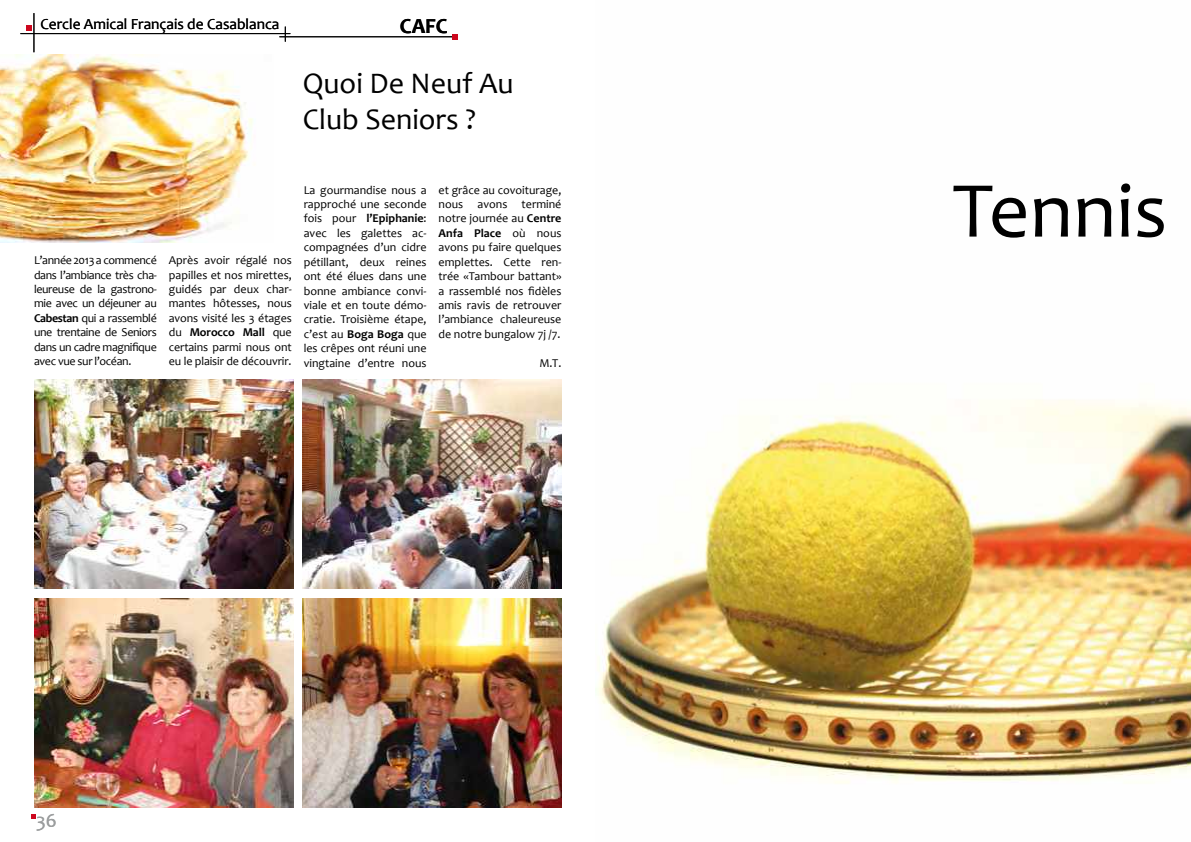
<style>
.page{position:relative;width:1191px;height:842px;background:#fff}
.page>*{position:absolute;margin:0;border:0;box-sizing:border-box;transform-origin:0 0}
.t1{font:80px "Candara";color:#000}
.t2{font:30px/36px "Candara";color:#000}
.t3{font:700 21.5px "Candara";color:#000}
.t4{font:20px "Candara";color:#9c9e9f}
.t5{font:15.4px "Candara";color:#000}
.t6{font:12px/14.4px "Candara";letter-spacing:-.005em;color:#000;text-align:justify}
.s1{font-weight:700}
</style>
<div class="page">
<img style="left:0;top:55px;width:253px;height:188px">
<svg style="left:31px;top:814px;width:5px;height:5px"></svg>
<hr style="left:20px;top:33px;width:270px;height:1px;background:#000">
<hr style="left:34px;top:13px;width:1px;height:39px;background:#000">
<svg style="left:26px;top:25px;width:6px;height:6px"></svg>
<hr style="left:279px;top:36px;width:176px;height:1px;background:#000">
<svg style="left:285px;top:27px;width:1px;height:15px"></svg>
<svg style="left:452px;top:34px;width:6px;height:6px"></svg>
<img style="left:34px;top:379px;width:259px;height:209px">
<img style="left:34px;top:599px;width:259px;height:209px">
<img style="left:302px;top:379px;width:259px;height:209px">
<img style="left:302px;top:599px;width:259px;height:209px">
<img style="left:595px;top:399px;width:596px;height:385px">
<p class="t5" style="left:40px;top:15px;width:241px">Cercle Amical Français de Casablanca</p>
<h3 class="t3" style="left:400px;top:13px;width:49px">CAFC</h3>
<h2 class="t2" style="left:303px;top:65px;width:212px">Quoi De Neuf Au<br>Club Seniors ?</h2>
<p class="t6" style="left:34px;top:253px;width:124px">L’année 2013 a commencé dans l’ambiance très cha&shy;leureuse de la gastrono&shy;mie avec un déjeuner au <span class="s1">Cabestan</span> qui a rassemblé une trentaine de Seniors dans un cadre magnifique avec vue sur l’océan.</p>
<p class="t6" style="left:169px;top:253px;width:124px">Après avoir régalé nos papilles et nos mirettes, guidés par deux char&shy;mantes hôtesses, nous avons visité les 3 étages du <span class="s1">Morocco Mall</span> que certains parmi nous ont eu le plaisir de découvrir.</p>
<p class="t6" style="left:304px;top:182px;width:124px">La gourmandise nous a rapproché une seconde fois pour <span class="s1">l’Epiphanie</span>: avec les galettes ac&shy;compagnées d’un cidre pétillant, deux reines ont été élues dans une bonne ambiance convi&shy;viale et en toute démo&shy;cratie. Troisième étape, c’est au <span class="s1">Boga Boga</span> que les crêpes ont réuni une vingtaine d’entre nous</p>
<p class="t6" style="left:438px;top:182px;width:124px">et grâce au covoiturage, nous avons terminé notre journée au <span class="s1">Centre Anfa Place</span> où nous avons pu faire quelques emplettes. Cette ren&shy;trée «Tambour battant» a rassemblé nos fidèles amis ravis de retrouver l’ambiance chaleureuse de notre bungalow 7j /7.</p>
<p class="t6" style="left:539px;top:355px;width:24px">M.T.</p>
<h3 class="t4" style="left:36px;top:808px;width:22px">36</h3>
<h1 class="t1" style="left:952px;top:160px;width:216px">Tennis</h1>
</div>
